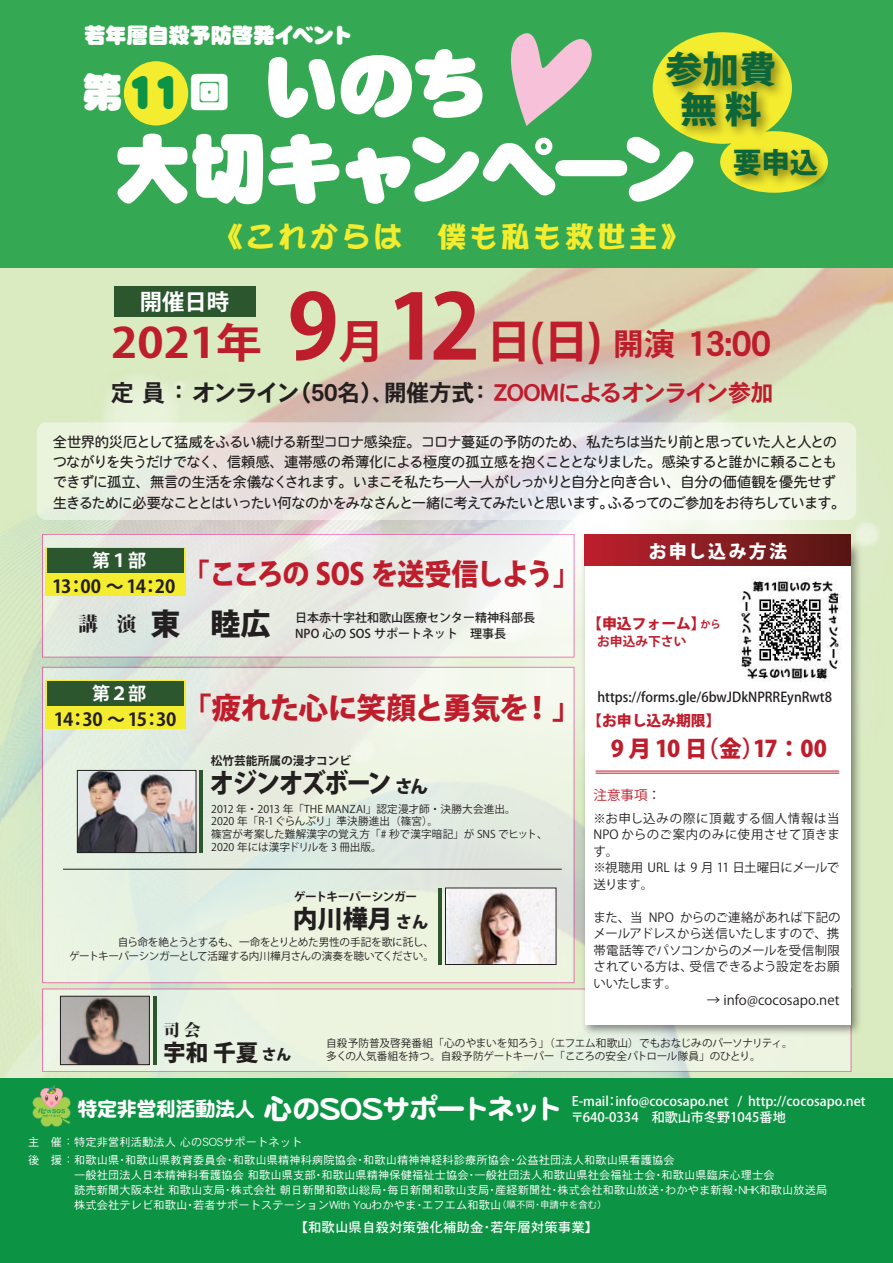
<style>
.page{position:relative;width:893px;height:1263px;background:#fff}
.page>*{position:absolute;margin:0;border:0;box-sizing:border-box;transform-origin:0 0}
.t1{font:77.85px/83.7px "DF Maru Gothic SU WINP RKSJ H";letter-spacing:-.045em;color:#fff}
.t2{font:700 41.25px "Koz Go Pro";color:#be1d2c;scale:1.11 1}
.t3{font:41.25px "DF Maru Gothic SU WINP RKSJ H";color:#fff}
.t4{font:800 36.9px/39.5px "Koz Go Pro";color:#0c6638;text-align:center}
.t5{font:800 30px "Koz Go Pro";color:#231f20}
.t6{font:800 29.7px "Koz Go Pro";letter-spacing:-.03em;color:#be1d2c}
.t7{font:800 29.7px "Koz Go Pro";letter-spacing:-.05em;color:#be1d2c;scale:.91 1}
.t8{font:28.95px "DFPOP1 W12 WIN RKSJ H";letter-spacing:.1em;color:#f4ed2f}
.t9{font:28.8px "DF Maru Gothic SB WINP RKSJ H";letter-spacing:-.05em;color:#fff}
.t10{font:800 28.35px "Koz Go Pro";color:#0c6638}
.t11{font:800 27px "Koz Go Pro";letter-spacing:-.06em;color:#231f20;scale:.9 1}
.t12{font:800 24.9px "Koz Go Pro";color:#231f20}
.t13{font:23.4px "DFHS Gothic W7 WINP RKSJ H";letter-spacing:-.05em;color:#231f20}
.t14{font:800 22.8px "Koz Go Pro";color:#be1d2c}
.t15{font:800 22.65px "Koz Go Pro";color:#231f20}
.t16{font:700 22.35px "Koz Go Pro";color:#fff}
.t17{font:21.6px "DF Maru Gothic SU WINP RKSJ H";letter-spacing:-.02em;color:#fff}
.t18{font:700 18px "Koz Go Pro";letter-spacing:-.04em;color:#231f20}
.t19{font:800 18px "Koz Go Pro";letter-spacing:.12em;color:#fff}
.t20{font:700 18px "Koz Go Pro";color:#fff}
.t21{font:800 16.5px "Koz Min Pro";color:#231f20}
.t22{font:800 14.85px "Koz Go Pro";color:#be1d2c}
.t23{font:14.25px/20.2px "DFHS Maru Gothic W4 WINP RKSJ H";letter-spacing:-.055em;color:#231f20}
.t24{font:500 13.5px "Koz Go Pro";color:#231f20;scale:.96 1}
.t25{font:13.5px "DFHS Gothic W5 WINP RKSJ H";color:#fff}
.t26{font:13.5px "Koz Go Pro";color:#231f20}
.t27{font:13.5px "Koz Go Pro";color:#be1d2c}
.t28{font:500 13.05px/15.8px "Koz Go Pro";color:#fff}
.t29{font:700 12.75px "Koz Go Pro";color:#be1d2c}
.t30{font:12.45px/16.5px "Koz Go Pro";letter-spacing:.005em;color:#231f20}
.t31{font:500 12px/15.9px "Koz Go Pro";color:#231f20}
.t32{font:700 11.7px "Koz Go Pro";color:#231f20}
.t33{font:700 11.7px "Koz Go Pro";letter-spacing:-.03em;color:#231f20}
.t34{font:11.4px/14.9px "DFHS Gothic W3 WINP RKSJ H";color:#fff}
.t35{font:10.65px/12.8px "Koz Go Pro";letter-spacing:-.015em;color:#231f20}
.t36{font:10.65px/13.5px "Koz Go Pro";letter-spacing:-.035em;color:#231f20;text-align:right}
.t37{font:700 10.2px "Koz Go Pro";color:#be1d2c}
.s1{color:#0d9344}
.s2{font-size:89.25px}
.s3{font-size:45.9px}
.s4{font-family:"DFHS Gothic W7 WINP RKSJ H";font-weight:400;font-size:31.5px}
.s5{font-family:"DFHS Gothic W7 WINP RKSJ H";font-weight:400;font-size:34.5px}
.s6{color:#be1d2c}
.s7{font-family:"Koz Min Pro";font-size:19.5px}
.s8{font-size:17.7px}
.s9{font-size:16.2px}
.s10{color:#231f20}
.s11{font-size:14.85px}
.s12{font-size:20.1px}
.s13{font-size:9.6px}
</style>
<div class="page">
<img style="left:0;top:268px;width:893px;height:810px">
<div style="left:0;top:0;width:893px;height:268px;background:#35a853"></div>
<div style="left:0;top:1078px;width:893px;height:185px;background:#0d9344"></div>
<div style="left:42px;top:667px;width:532px;height:316px;background:linear-gradient(to right,#e2eee1,#eaefe3)"></div>
<div style="left:42px;top:989px;width:809px;height:83px;background:#ecf4e0"></div>
<div style="left:42px;top:534px;width:532px;height:123px;background:linear-gradient(to right,#dde3dc,#f4f5f1)"></div>
<svg style="left:37px;top:422px;width:819px;height:98px"></svg>
<svg style="left:511px;top:33px;width:81px;height:93px"></svg>
<div style="left:114px;top:286px;width:142px;height:31px;background:#2b562e"></div>
<div style="left:124px;top:61px;width:64px;height:65px;background:#f4ed2f;border-radius:50%"></div>
<div style="left:653px;top:32px;width:139px;height:112px;background:#f4ed2f;border-radius:50%"></div>
<div style="left:720px;top:131px;width:108px;height:62px;background:#f4ed2f;border-radius:50%"></div>
<img style="left:657px;top:42px;width:136px;height:113px">
<svg style="left:32px;top:1085px;width:39px;height:42px"></svg>
<img style="left:725px;top:140px;width:103px;height:53px">
<img style="left:577px;top:537px;width:288px;height:502px">
<div style="left:585px;top:544px;width:265px;height:481px;background:#fff"></div>
<div style="left:585px;top:534px;width:265px;height:32px;background:linear-gradient(to right,#bd212e,#541815)"></div>
<hr style="left:596px;top:771px;width:243px;height:1px;background:#be1d2c">
<hr style="left:596px;top:773px;width:243px;height:1px;background:#be1d2c">
<img style="left:739px;top:578px;width:103px;height:103px">
<hr style="left:63px;top:869px;width:499px;height:1px;background:#231f20">
<img style="left:447px;top:890px;width:107px;height:73px">
<div style="left:445px;top:888px;width:111px;height:77px;border:1px solid #231f20"></div>
<img style="left:79px;top:772px;width:115px;height:79px">
<div style="left:77px;top:770px;width:119px;height:83px;border:1px solid #231f20"></div>
<img style="left:62px;top:998px;width:86px;height:65px">
<div style="left:60px;top:996px;width:90px;height:69px;border:1px solid #231f20"></div>
<div style="left:46px;top:547px;width:140px;height:49px;background:#f4ed2f"></div>
<div style="left:47px;top:549px;width:137px;height:24px;background:#2b562e"></div>
<div style="left:46px;top:680px;width:140px;height:49px;background:#f4ed2f"></div>
<div style="left:47px;top:682px;width:137px;height:24px;background:#2b562e"></div>
<hr style="left:153px;top:997px;width:4px;height:68px;background:#2b562e">
<hr style="left:438px;top:888px;width:3px;height:77px;background:#2b562e">
<hr style="left:199px;top:770px;width:4px;height:83px;background:#2b562e">
<h3 class="t17" style="left:84px;top:24px;width:271px">若年層自殺予防啓発イベント</h3>
<h1 class="t1" style="left:114px;top:45px;width:587px;text-indent:149px">いのち<br>大切キャンペーン</h1>
<h3 class="t4" style="left:666px;top:53px;width:112px">参加費無 料</h3>
<h2 class="t3" style="left:82px;top:72px;width:150px">第<span class="s1">11</span> 回</h2>
<h3 class="t10" style="left:733px;top:144px;width:86px">要申込</h3>
<h3 class="t8" style="left:214px;top:222px;width:477px">《これからは　僕も私も救世主》</h3>
<h2 class="t2" style="left:111px;top:316px;width:596px">2021年 <span class="s2">9</span><span class="s3">月</span><span class="s2">12</span><span class="s3">日(日)</span> <span class="s4">開演</span> <span class="s5">13:00</span></h2>
<h3 class="t16" style="left:140px;top:288px;width:91px">開催日時</h3>
<h3 class="t13" style="left:111px;top:381px;width:664px">定 員 ： オンライン（50名）、開催方式： <span class="s6">ZOOMによるオンライン参加</span></h3>
<p class="t23" style="left:53px;top:432px;width:795px">全世界的災厄として猛威をふるい続ける新型コロナ感染症。コロナ蔓延の予防のため、私たちは当たり前と思っていた人と人とのつながりを失うだけでなく、信頼感、連帯感の希薄化による極度の孤立感を抱くこととなりました。感染すると誰かに頼ることもできずに孤立、無言の生活を余儀なくされます。いまこそ私たち一人一人がしっかりと自分と向き合い、自分の価値観を優先せず生きるために必要なこととはいったい何なのかをみなさんと一緒に考えてみたいと思います。ふるってのご参加をお待ちしています。</p>
<h3 class="t20" style="left:92px;top:549px;width:55px">第１部</h3>
<h3 class="t7" style="left:182px;top:554px;width:439px">「こころの SOS を送受信しよう」</h3>
<h3 class="t5" style="left:79px;top:605px;width:194px"><span class="s7">講 演</span> 東　睦広</h3>
<h3 class="t18" style="left:52px;top:574px;width:143px">13：00 ～ 14：20　</h3>
<p class="t31" style="left:295px;top:610px;width:241px">日本赤十字社和歌山医療センター精神科部長<br>NPO 心の SOS サポートネット　理事長</p>
<h3 class="t19" style="left:649px;top:539px;width:140px">お申し込み方法</h3>
<h3 class="t22" style="left:587px;top:614px;width:120px">【申込フォーム】</h3>
<p class="t37" style="left:700px;top:618px;width:22px">から</p>
<p class="t29" style="left:597px;top:633px;width:91px">お申込み下さい</p>
<h3 class="t20" style="left:92px;top:682px;width:55px">第２部</h3>
<h3 class="t18" style="left:54px;top:707px;width:124px">14：30 ～ 15：30</h3>
<p class="t24" style="left:597px;top:688px;width:246px">https://forms.gle/6bwJDkNPRREynRwt8</p>
<h3 class="t6" style="left:182px;top:689px;width:540px">「疲れた心に笑顔と勇気を！」<sub>【お申し込み期限】</sub></h3>
<p class="t32" style="left:211px;top:753px;width:142px">松竹芸能所属の漫才コンビ</p>
<h3 class="t14" style="left:611px;top:733px;width:218px">9 月 10 日（金）17：00</h3>
<h3 class="t11" style="left:210px;top:765px;width:244px">オジンオズボーン <span class="s8">さん</span></h3>
<p class="t35" style="left:211px;top:802px;width:338px">2012 年・2013 年「THE MANZAI」認定漫才師・決勝大会進出。<br>2020 年「R-1 ぐらんぷり」準決勝進出（篠宮）。<br>篠宮が考案した難解漢字の覚え方「# 秒で漢字暗記」が SNS でヒット、<br>2020 年には漢字ドリルを 3 冊出版。</p>
<p class="t33" style="left:294px;top:889px;width:125px">ゲートキーパーシンガー</p>
<h3 class="t12" style="left:293px;top:903px;width:137px">内川樺月 <span class="s9">さん</span></h3>
<p class="t36" style="left:69px;top:936px;width:366px">自ら命を絶とうとするも、一命をとりとめた男性の手記を歌に託し、<br>ゲートキーパーシンガーとして活躍する内川樺月さんの演奏を聴いてください。</p>
<p class="t27" style="left:593px;top:786px;width:69px">注意事項<span class="s10">：</span></p>
<p class="t30" style="left:593px;top:810px;width:248px">※お申し込みの際に頂戴する個人情報は当<br>NPO からのご案内のみに使用させて頂きます。<br>※視聴用 URL は 9 月 11 日土曜日にメールで送ります。</p>
<p class="t30" style="left:593px;top:909px;width:249px;text-align:justify">また、当 NPO からのご連絡があれば下記のメールアドレスから送信いたしますので、携帯電話等でパソコンからのメールを受信制限されている方は、受信できるよう設定をお願いいたします。</p>
<p class="t26" style="left:707px;top:991px;width:134px">→ info@cocosapo.net</p>
<h3 class="t21" style="left:163px;top:1017px;width:39px">司 会</h3>
<h3 class="t15" style="left:163px;top:1038px;width:130px">宇和 千夏 <span class="s11">さん</span></h3>
<p class="t35" style="left:326px;top:1037px;width:468px">自殺予防普及啓発番組「心のやまいを知ろう」（エフエム和歌山）でもおなじみのパーソナリティ。多くの人気番組を持つ。自殺予防ゲートキーパー「こころの安全パトロール隊員」のひとり。</p>
<h3 class="t9" style="left:78px;top:1094px;width:487px"><span class="s12">特定非営利活動法人</span>心のSOSサポートネット</h3>
<p class="t34" style="left:28px;top:1133px;width:648px;line-height:18.1px">主　催 ：特定非営利活動法人 心のSOSサポートネット<br>後　援 ：和歌山県・和歌山県教育委員会・和歌山県精神科病院協会・和歌山精神神経科診療所協会・公益社団法人和歌山県看護協会</p>
<p class="t34" style="left:74px;top:1168px;width:755px">一般社団法人日本精神科看護協会 和歌山県支部・和歌山県精神保健福祉士協会・一般社団法人和歌山県社会福祉士会・和歌山県臨床心理士会<br>読売新聞大阪本社 和歌山支局・株式会社 朝日新聞和歌山総局・毎日新聞和歌山支局・産経新聞社・株式会社和歌山放送・わかやま新報・NHK和歌山放送局株式会社テレビ和歌山・若者サポートステーションWith Youわかやま・エフエム和歌山<span class="s13">（順不同・申請中を含む）</span></p>
<p class="t28" style="left:571px;top:1094px;width:296px">E-mail：info@cocosapo.net / http://cocosapo.net〒640-0334　和歌山市冬野1045番地</p>
<p class="t25" style="left:294px;top:1221px;width:305px">【和歌山県自殺対策強化補助金・若年層対策事業】</p>
</div>
